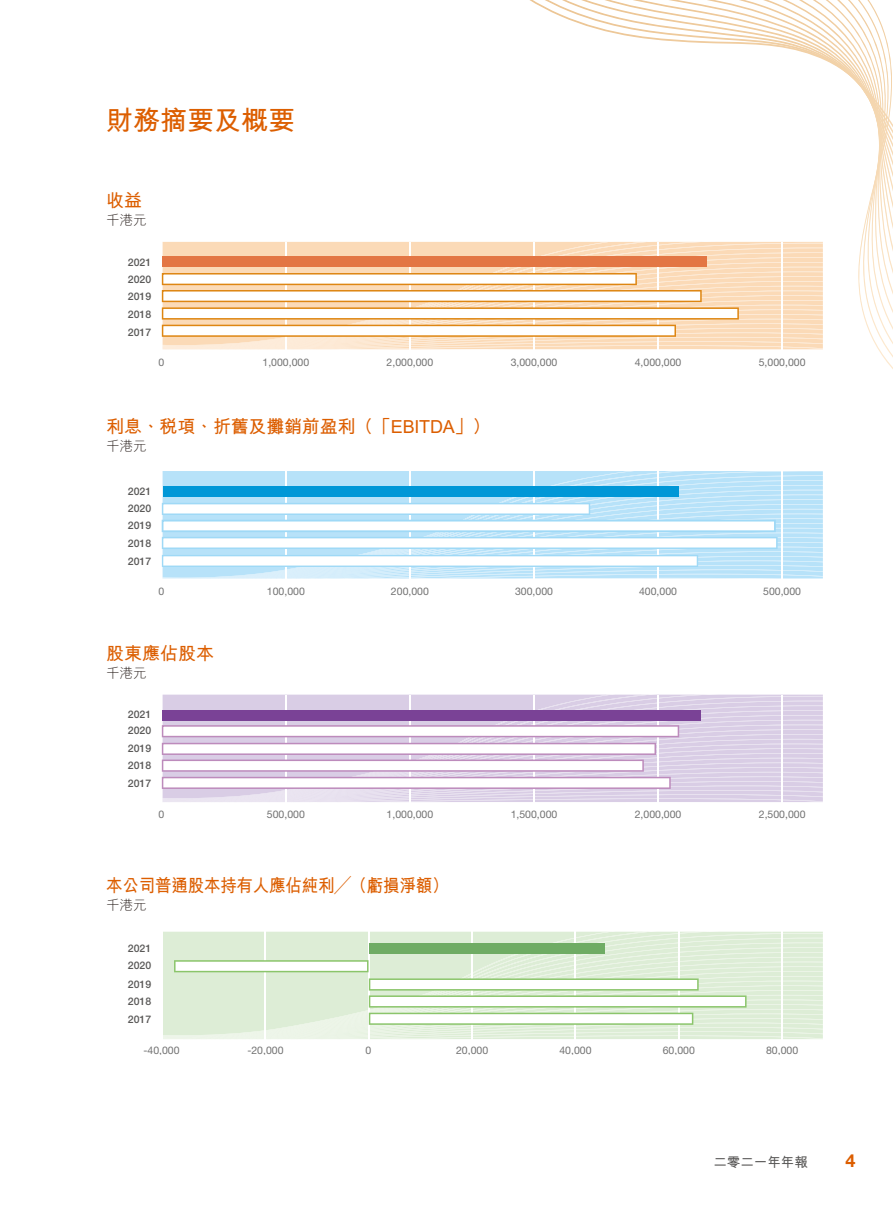
<style>
.page{position:relative;width:893px;height:1212px;background:#fff}
.page>*{position:absolute;margin:0;border:0;box-sizing:border-box;transform-origin:0 0}
.t1{font:700 27px "M Hei HK";color:#dc5e00}
.t2{font:18px "M Hei HK Bold E Ten B5 H";letter-spacing:-.01em;color:#dc5e00}
.t3{font:18px "M Hei HK Bold E Ten B5 H";letter-spacing:-.01em;color:#dc5e00;scale:.91 1}
.t4{font:700 18px "Helvetica Neue LT Std";color:#dc5e00}
.t5{font:13.5px "M Hei HK Light E Ten B5 H";color:#231916}
.t6{font:700 13.5px "M Hei HK";color:#595857}
.t7{font:10.5px "Helvetica Neue LT Std";color:#727272}
.t8{font:500 10.5px/17.5px "Helvetica Neue LT Std";color:#595857}
</style>
<div class="page">
<svg style="left:161px;top:0;width:732px;height:369px"></svg>
<svg style="left:162px;top:471px;width:661px;height:32px;background:#bee4f9"></svg>
<div style="left:163px;top:471px;width:471px;height:32px;background:#b7e2f9"></div>
<svg style="left:162px;top:228px;width:661px;height:45px"></svg>
<svg style="left:163px;top:242px;width:446px;height:31px;background:#f9d5b2"></svg>
<svg style="left:162px;top:694px;width:661px;height:31px;background:#ddd2e7"></svg>
<svg style="left:163px;top:695px;width:448px;height:30px;background:#d4c6e1"></svg>
<svg style="left:163px;top:931px;width:660px;height:29px;background:#e2efdc"></svg>
<div style="left:163px;top:932px;width:448px;height:28px;background:#ddedd6"></div>
<hr style="left:285px;top:242px;width:2px;height:110px;background:#fff">
<hr style="left:409px;top:242px;width:2px;height:110px;background:#fff">
<hr style="left:533px;top:242px;width:2px;height:110px;background:#fff">
<hr style="left:657px;top:242px;width:2px;height:110px;background:#fff">
<hr style="left:781px;top:242px;width:2px;height:110px;background:#fff">
<hr style="left:285px;top:472px;width:2px;height:110px;background:#fff">
<hr style="left:409px;top:472px;width:2px;height:110px;background:#fff">
<hr style="left:533px;top:472px;width:2px;height:110px;background:#fff">
<hr style="left:657px;top:472px;width:2px;height:110px;background:#fff">
<hr style="left:781px;top:472px;width:2px;height:110px;background:#fff">
<hr style="left:285px;top:695px;width:2px;height:110px;background:#fff">
<hr style="left:409px;top:695px;width:2px;height:110px;background:#fff">
<hr style="left:533px;top:695px;width:2px;height:110px;background:#fff">
<hr style="left:657px;top:695px;width:2px;height:110px;background:#fff">
<hr style="left:781px;top:695px;width:2px;height:110px;background:#fff">
<hr style="left:265px;top:930px;width:1px;height:110px;background:#fff">
<hr style="left:471px;top:930px;width:2px;height:110px;background:#fff">
<hr style="left:368px;top:930px;width:2px;height:110px;background:#fff">
<hr style="left:575px;top:930px;width:1px;height:110px;background:#fff">
<hr style="left:678px;top:930px;width:2px;height:110px;background:#fff">
<hr style="left:781px;top:930px;width:2px;height:110px;background:#fff">
<div style="left:163px;top:257px;width:544px;height:10px;background:#e37644"></div>
<svg style="left:162px;top:273px;width:661px;height:81px"></svg>
<div style="left:163px;top:486px;width:515px;height:11px;background:#0097d7"></div>
<svg style="left:162px;top:503px;width:661px;height:76px"></svg>
<div style="left:163px;top:710px;width:538px;height:10px;background:#7a4296"></div>
<svg style="left:162px;top:725px;width:661px;height:77px"></svg>
<div style="left:370px;top:943px;width:235px;height:11px;background:#6fac64"></div>
<svg style="left:163px;top:960px;width:660px;height:79px"></svg>
<h1 class="t1" style="left:106px;top:101px;width:190px">財務摘要及概要</h1>
<h2 class="t2" style="left:106px;top:188px;width:37px">收益</h2>
<p class="t5" style="left:106px;top:214px;width:42px">千港元</p>
<p class="t8" style="left:128px;top:253px;width:25px">2021</p>
<p class="t8" style="left:128px;top:271px;width:25px">2020</p>
<p class="t8" style="left:128px;top:288px;width:25px">2019</p>
<p class="t8" style="left:128px;top:305px;width:25px">2018</p>
<p class="t8" style="left:128px;top:323px;width:25px">2017</p>
<p class="t7" style="left:159px;top:356px;width:7px">0</p>
<p class="t7" style="left:263px;top:356px;width:48px">1,000,000</p>
<p class="t7" style="left:387px;top:356px;width:48px">2,000,000</p>
<h2 class="t2" style="left:106px;top:413px;width:386px">利息、稅項、折舊及攤銷前盈利（「EBITDA「(</h2>
<p class="t5" style="left:106px;top:439px;width:42px">千港元</p>
<p class="t8" style="left:128px;top:482px;width:25px">2021</p>
<p class="t8" style="left:128px;top:499px;width:25px">2020</p>
<p class="t8" style="left:128px;top:516px;width:25px">2019</p>
<p class="t8" style="left:128px;top:534px;width:25px">2018</p>
<p class="t8" style="left:128px;top:552px;width:25px">2017</p>
<p class="t7" style="left:159px;top:585px;width:7px">0</p>
<h2 class="t2" style="left:106px;top:640px;width:109px">股東應佔股本</h2>
<p class="t5" style="left:106px;top:666px;width:42px">千港元</p>
<p class="t8" style="left:128px;top:705px;width:25px">2021</p>
<p class="t8" style="left:128px;top:721px;width:25px">2020</p>
<p class="t8" style="left:128px;top:739px;width:25px">2019</p>
<p class="t8" style="left:128px;top:756px;width:25px">2018</p>
<p class="t8" style="left:128px;top:774px;width:25px">2017</p>
<p class="t7" style="left:159px;top:808px;width:7px">0</p>
<p class="t7" style="left:267px;top:585px;width:39px">100,000</p>
<p class="t7" style="left:267px;top:808px;width:39px">500,000</p>
<p class="t7" style="left:391px;top:585px;width:39px">200,000</p>
<p class="t7" style="left:387px;top:808px;width:48px">1,000,000</p>
<h2 class="t3" style="left:106px;top:872px;width:378px">本公司普通股本持有人應佔純利╱（虧損淨額(</h2>
<p class="t5" style="left:106px;top:898px;width:42px">千港元</p>
<p class="t8" style="left:128px;top:939px;width:25px">2021<br>2020</p>
<p class="t8" style="left:128px;top:975px;width:25px">2019</p>
<p class="t8" style="left:128px;top:993px;width:25px">2018</p>
<p class="t8" style="left:128px;top:1011px;width:25px">2017</p>
<p class="t7" style="left:143px;top:1044px;width:38px">-40,000</p>
<p class="t7" style="left:247px;top:1044px;width:38px">-20,000</p>
<p class="t7" style="left:366px;top:1044px;width:7px">0</p>
<p class="t7" style="left:456px;top:1044px;width:34px">20,000</p>
<p class="t7" style="left:511px;top:356px;width:48px">3,000,000</p>
<p class="t7" style="left:515px;top:585px;width:39px">300,000</p>
<p class="t7" style="left:511px;top:808px;width:48px">1,500,000</p>
<p class="t7" style="left:559px;top:1044px;width:34px">40,000</p>
<p class="t7" style="left:635px;top:356px;width:48px">4,000,000</p>
<p class="t7" style="left:759px;top:356px;width:48px">5,000,000</p>
<p class="t7" style="left:639px;top:585px;width:39px">400,000</p>
<p class="t7" style="left:763px;top:585px;width:39px">500,000</p>
<p class="t7" style="left:635px;top:808px;width:48px">2,000,000</p>
<p class="t7" style="left:759px;top:808px;width:48px">2,500,000</p>
<p class="t7" style="left:663px;top:1044px;width:34px">60,000</p>
<p class="t7" style="left:766px;top:1044px;width:34px">80,000</p>
<p class="t6" style="left:713px;top:1152px;width:96px">二零二一年年報</p>
<h2 class="t4" style="left:845px;top:1149px;width:12px">4</h2>
</div>
